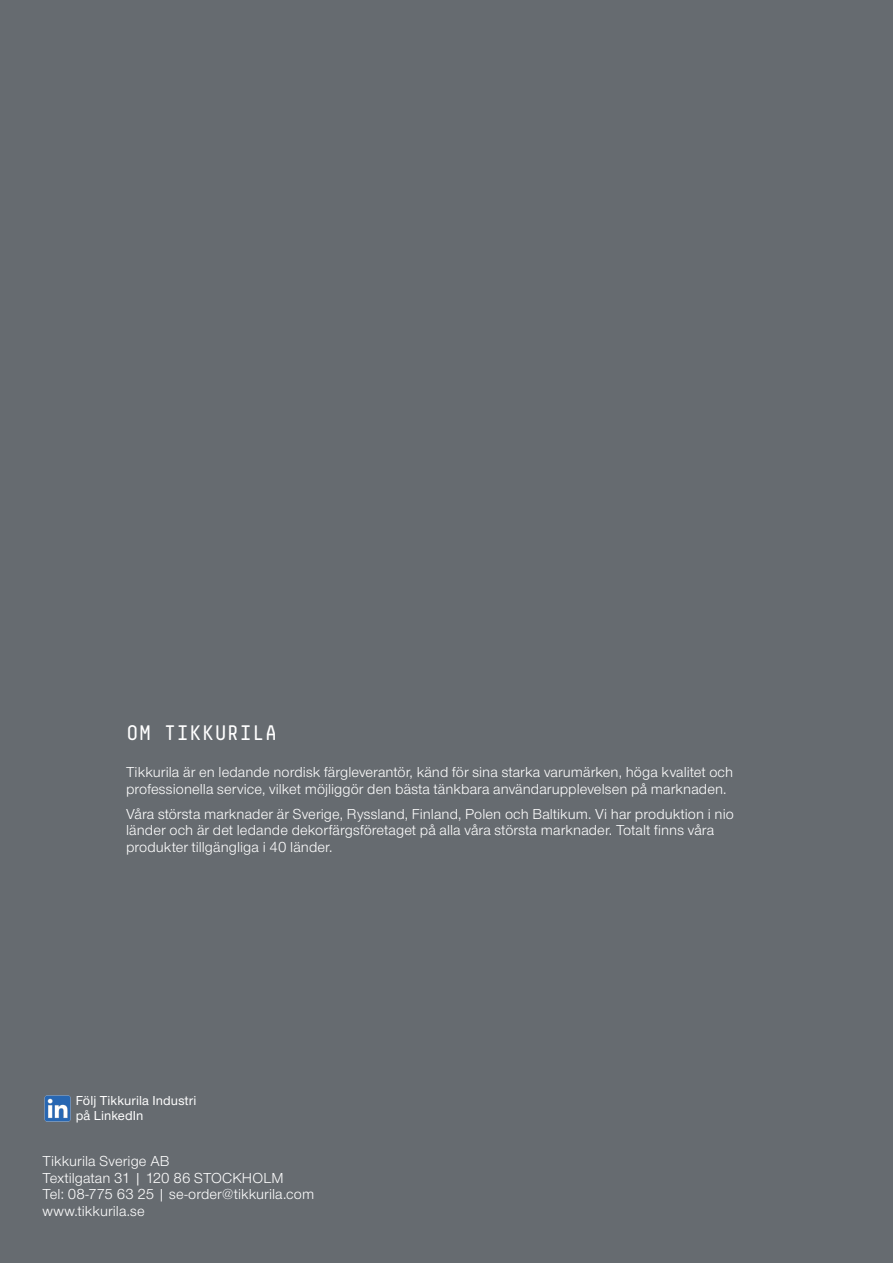
<style>
.page{position:relative;width:893px;height:1263px;background:#666b70}
.page>*{position:absolute;margin:0;border:0;box-sizing:border-box;transform-origin:0 0}
.Leipis_Light{font:21px "Decima Mono Pro";color:#fff}
.Leipis_Light-2{font:15px/16.5px "Nimbus San Nov";letter-spacing:.005em;color:#fff}
.t1{font:500 13.5px/15px "Nimbus Sans Novus";letter-spacing:.01em;color:#fff}
</style>
<div class="page">
<img style="left:45px;top:1095px;width:25px;height:26px">
<p class="Leipis_Light" style="left:126px;top:721px;width:153px">OM TIKKURILA</p>
<p class="Leipis_Light-2" style="left:126px;top:763px;width:609px">Tikkurila är en ledande nordisk färgleverantör, känd för sina starka varumärken, höga kvalitet och professionella service, vilket möjliggör den bästa tänkbara användarupplevelsen på marknaden.</p>
<p class="Leipis_Light-2" style="left:126px;top:805px;width:609px">Våra största marknader är Sverige, Ryssland, Finland, Polen och Baltikum. Vi har produktion i nio länder och är det ledande dekorfärgsföretaget på alla våra största marknader. Totalt finns våra produkter tillgängliga i 40 länder.</p>
<p class="t1" style="left:76px;top:1092px;width:122px">Följ Tikkurila Industri på LinkedIn</p>
<p class="Leipis_Light-2" style="left:43px;top:1152px;width:129px">Tikkurila Sverige AB</p>
<p class="Leipis_Light-2" style="left:43px;top:1169px;width:243px">Textilgatan 31 | 120 86 STOCKHOLM</p>
<p class="Leipis_Light-2" style="left:43px;top:1185px;width:273px">Tel: 08-775 63 25 | se-order@tikkurila.com</p>
<p class="Leipis_Light-2" style="left:43px;top:1202px;width:104px">www.tikkurila.se</p>
</div>
